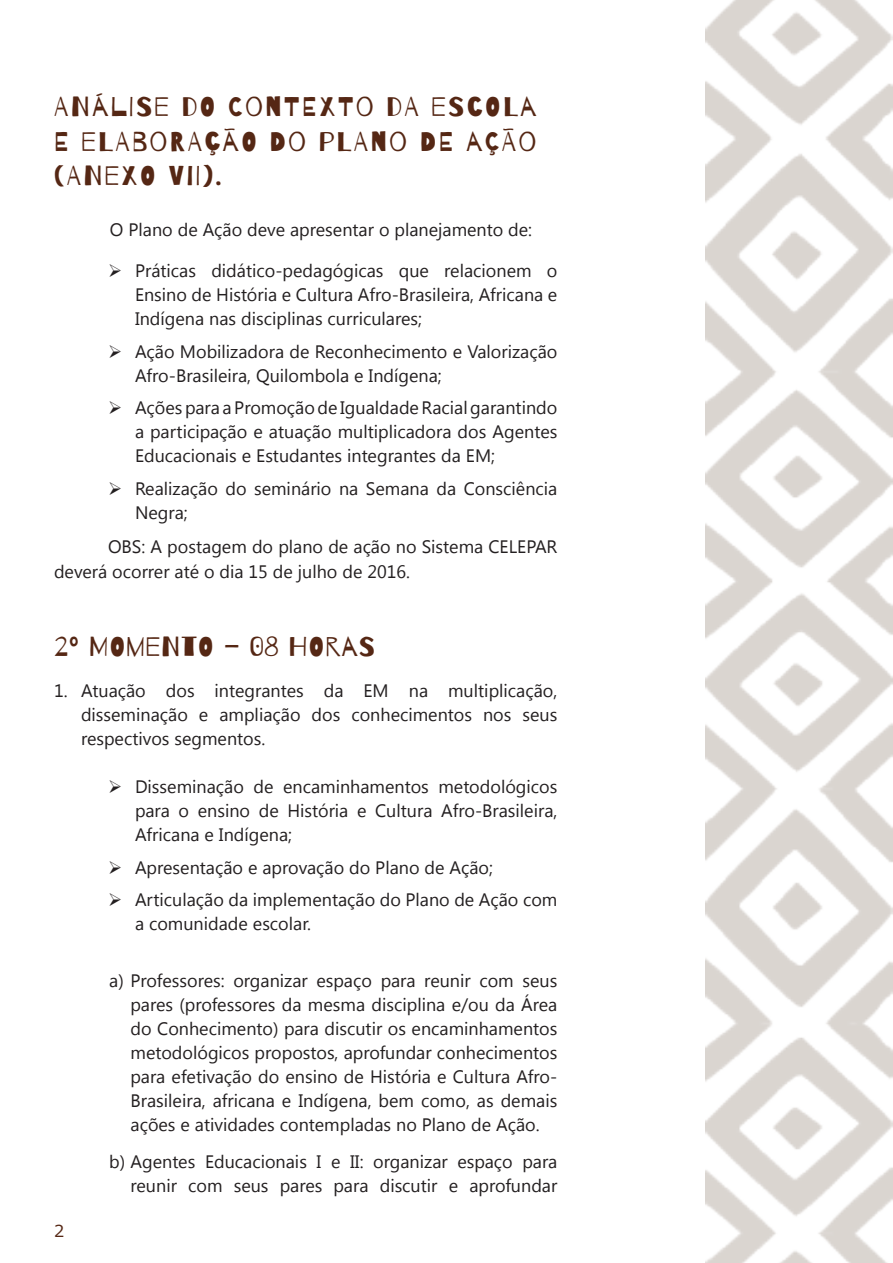
<style>
.page{position:relative;width:893px;height:1263px;background:#fff}
.page>*{position:absolute;margin:0;border:0;box-sizing:border-box;transform-origin:0 0}
.t1{font:27px/34.5px "Barrio";letter-spacing:.08em;color:#552714;text-align:justify;scale:1.04 1}
.t2{font:27px "Barrio";letter-spacing:.03em;color:#552714;scale:1.04 1}
.t3{font:18px/24px "Lao UI";color:#231f20;text-align:justify}
.t4{font:16.5px "Meiryo";color:#552714}
</style>
<div class="page">
<img style="left:706px;top:0;width:187px;height:1263px">
<p class="t1" style="left:54px;top:90px;width:465px">ANÁLISE DO CONTEXTO DA ESCOLA E ELABORAÇÃO DO PLANO DE AÇÃO (ANEXO VII).</p>
<p class="t3" style="left:110px;top:217px;width:424px">O Plano de Ação deve apresentar o planejamento de:</p>
<p class="t3" style="left:135px;top:258px;width:424px;text-indent:-27px">➢ Práticas didático-pedagógicas que relacionem o Ensino de História e Cultura Afro-Brasileira, Africana e Indígena nas disciplinas curriculares;</p>
<p class="t3" style="left:135px;top:339px;width:424px;text-indent:-27px">➢ Ação Mobilizadora de Reconhecimento e Valorização<br>Afro-Brasileira, Quilombola e Indígena;</p>
<p class="t3" style="left:135px;top:395px;width:424px;text-indent:-27px">➢ Ações para a Promoção de Igualdade Racial garantindo a participação e atuação multiplicadora dos Agentes Educacionais e Estudantes integrantes da EM;</p>
<p class="t3" style="left:135px;top:476px;width:424px;text-indent:-27px">➢ Realização do seminário na Semana da Consciência<br>Negra;</p>
<p class="t3" style="left:54px;top:533px;width:505px;line-height:25.5px;text-indent:54px">OBS: A postagem do plano de ação no Sistema CELEPAR deverá ocorrer até o dia 15 de julho de 2016.</p>
<p class="t2" style="left:54px;top:633px;width:310px">2º MOMENTO – 08 HORAS</p>
<p class="t3" style="left:81px;top:678px;width:478px;text-indent:-27px">1. Atuação dos integrantes da EM na multiplicação, disseminação e ampliação dos conhecimentos nos seus respectivos segmentos.</p>
<p class="t3" style="left:135px;top:774px;width:424px;text-indent:-27px">➢ Disseminação de encaminhamentos metodológicos para o ensino de História e Cultura Afro-Brasileira, Africana e Indígena;</p>
<p class="t3" style="left:108px;top:855px;width:386px">➢ Apresentação e aprovação do Plano de Ação;</p>
<p class="t3" style="left:135px;top:887px;width:424px;text-indent:-27px">➢ Articulação da implementação do Plano de Ação com a comunidade escolar.</p>
<p class="t4" style="left:54px;top:1220px;width:12px">2</p>
<p class="t3" style="left:131px;top:968px;width:428px;text-indent:-21px">a) Professores: organizar espaço para reunir com seus pares (professores da mesma disciplina e/ou da Área do Conhecimento) para discutir os encaminhamentos metodológicos propostos, aprofundar conhecimentos para efetivação do ensino de História e Cultura Afro-Brasileira, africana e Indígena, bem como, as demais ações e atividades contempladas no Plano de Ação.</p>
<p class="t3" style="left:109px;top:1148px;width:450px;text-align:right">b) Agentes Educacionais I e II: organizar espaço para reunir com seus pares para discutir e aprofundar</p>
</div>
